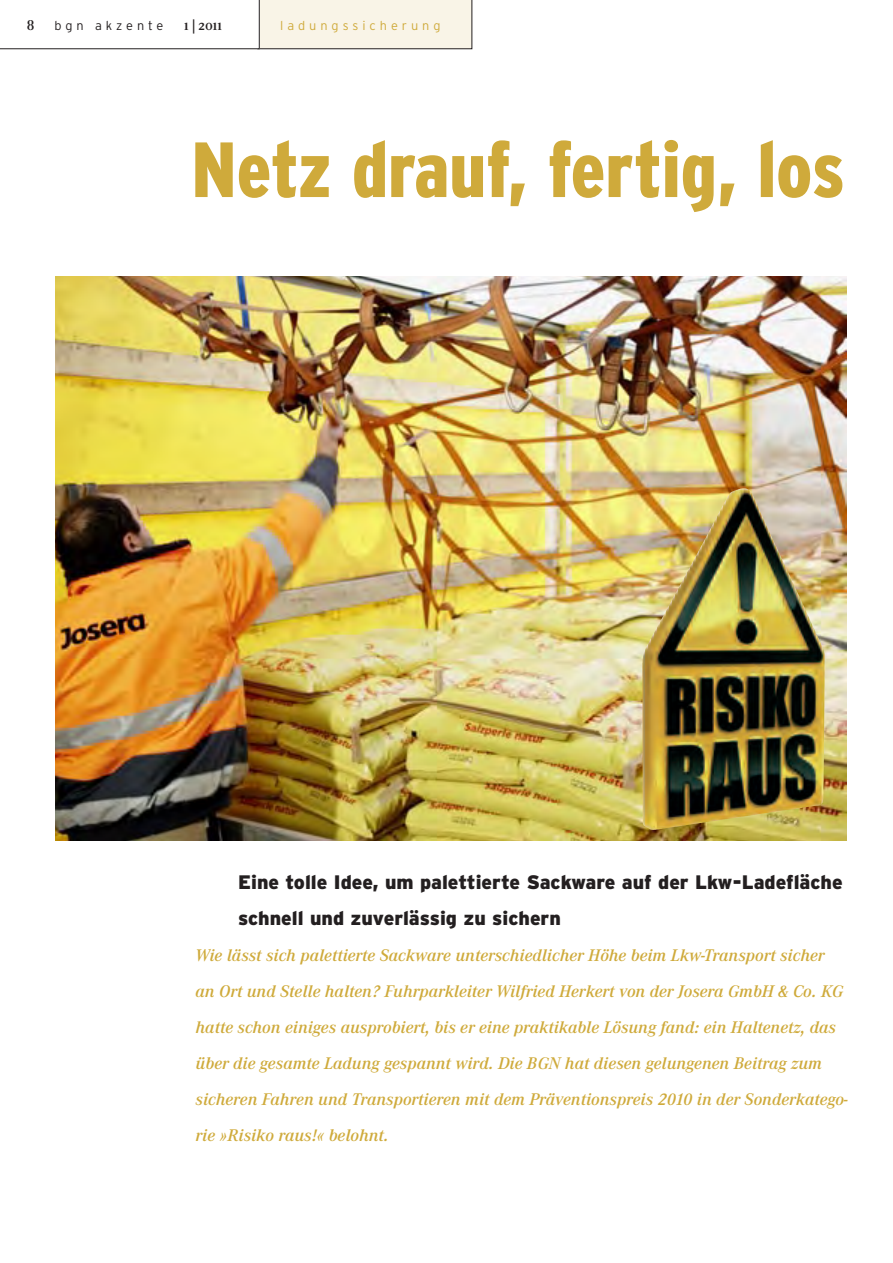
<style>
.page{position:relative;width:893px;height:1263px;background:#fff}
.page>*{position:absolute;margin:0;border:0;box-sizing:border-box;transform-origin:0 0}
.t1{font:900 condensed 78px "Interstate";color:#cfaa3b}
.Subhead{font:900 19.5px/36px "Interstate";color:#231f20}
.t2{font:italic 500 16.5px/36px "Corporate ABQ";color:#cfaa3b}
.t3{font:500 14.25px "Corporate ABQ";color:#231f20}
.t4{font:500 14.25px "Corporate A Expert BQ";color:#231f20}
.t5{font:300 12.75px "Interstate";letter-spacing:.31em;color:#cfaa3b}
.t6{font:300 12.75px "Interstate";letter-spacing:.305em;color:#231f20}
.s1{font-family:"Corporate A Expert BQ"}
</style>
<div class="page">
<img style="left:55px;top:276px;width:791px;height:564px">
<svg style="left:0;top:0;width:472px;height:49px"></svg>
<img style="left:673px;top:488px;width:69px;height:110px">
<p class="t4" style="left:27px;top:17px;width:9px">8</p>
<p class="t6" style="left:54px;top:19px;width:110px">bgn akzente</p>
<p class="t3" style="left:184px;top:17px;width:39px">ı <span class="s1">| 20</span>ıı</p>
<p class="t5" style="left:280px;top:18px;width:162px">ladungssicherung</p>
<p class="t1" style="left:191px;top:126px;width:655px">Netz drauf, fertig, los</p>
<p class="Subhead" style="left:238px;top:863px;width:606px">Eine tolle Idee, um palettierte Sackware auf der Lkw-Ladefläche schnell und zuverlässig zu sichern</p>
<p class="t2" style="left:196px;top:937px;width:654px">Wie lässt sich palettierte Sackware unterschiedlicher Höhe beim Lkw-Transport sicher<br>an Ort und Stelle halten? Fuhrparkleiter Wilfried Herkert von der Josera GmbH &amp; Co. KG hatte schon einiges ausprobiert, bis er eine praktikable Lösung fand: ein Haltenetz, das über die gesamte Ladung gespannt wird. Die BGN hat diesen gelungenen Beitrag zum sicheren Fahren und Transportieren mit dem Präventionspreis 2010 in der Sonderkatego&shy;rie »Risiko raus!« belohnt.</p>
</div>
